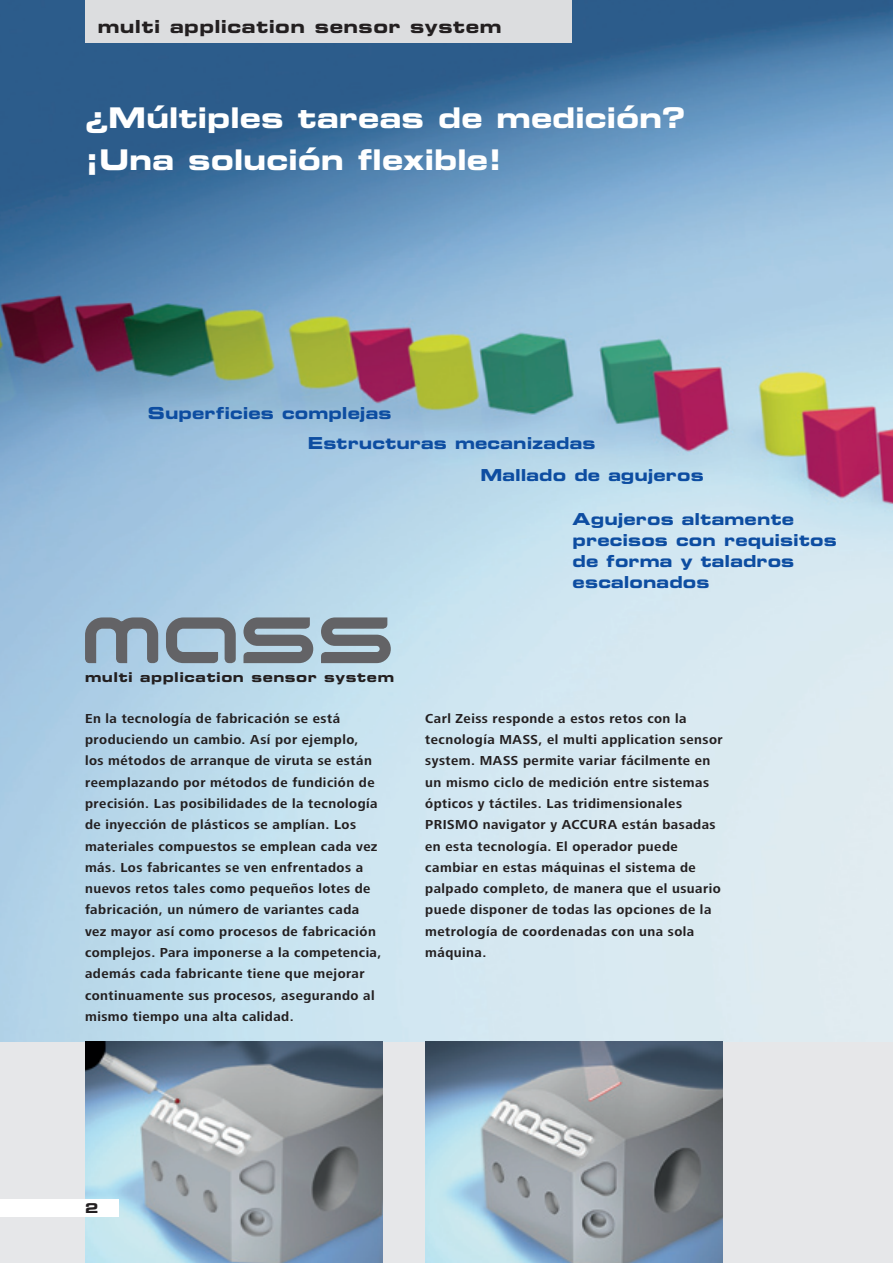
<style>
.page{position:relative;width:893px;height:1263px;background:#fff}
.page>*{position:absolute;margin:0;border:0;box-sizing:border-box;transform-origin:0 0}
.t1{font:28.5px/42px "Eurostile Bold Extended Two";letter-spacing:-.005em;color:#fff}
.t2{font:18px "Eurostile Bold Extended Two";letter-spacing:.025em;color:#231f20}
.t3{font:16.5px/21px "Eurostile Bold Extended Two";letter-spacing:.005em;color:#0d4da1}
.t4{font:13.65px "Eurostile Bold Extended Two";letter-spacing:.035em;color:#231f20}
.t5{font:700 13.5px/21.3px "Frutiger Next LT";letter-spacing:.035em;color:#231f20}
</style>
<div class="page">
<img style="left:0;top:0;width:893px;height:1042px">
<div style="left:0;top:1042px;width:893px;height:221px;background:#e6e7e9"></div>
<svg style="left:85px;top:617px;width:306px;height:46px;background:#84929c"></svg>
<div style="left:85px;top:0;width:487px;height:43px;background:#dcdddf"></div>
<img style="left:85px;top:1042px;width:298px;height:221px">
<img style="left:425px;top:1042px;width:298px;height:221px">
<div style="left:0;top:1199px;width:119px;height:17px;background:#fff"></div>
<h2 class="t2" style="left:98px;top:14px;width:405px">multi application sensor system</h2>
<h1 class="t1" style="left:85px;top:97px;width:602px">¿Múltiples tareas de medición? ¡Una solución flexible!</h1>
<p class="t3" style="left:148px;top:402px;width:245px">Superficies complejas</p>
<p class="t3" style="left:308px;top:432px;width:289px">Estructuras mecanizadas</p>
<p class="t3" style="left:480px;top:464px;width:225px">Mallado de agujeros</p>
<p class="t3" style="left:573px;top:508px;width:266px">Agujeros altamente precisos con requisitos de forma y taladros escalonados</p>
<p class="t4" style="left:85px;top:668px;width:311px">multi application sensor system</p>
<p class="t5" style="left:85px;top:708px;width:298px">En la tecnología de fabricación se está produciendo un cambio. Así por ejemplo,<br>los métodos de arranque de viruta se están reemplazando por métodos de fundición de precisión. Las posibilidades de la tecnología de inyección de plásticos se amplían. Los materiales compuestos se emplean cada vez más. Los fabricantes se ven enfrentados a nuevos retos tales como pequeños lotes de fabricación, un número de variantes cada vez mayor así como procesos de fabricación complejos. Para imponerse a la competencia, además cada fabricante tiene que mejorar continuamente sus procesos, asegurando al mismo tiempo una alta calidad.</p>
<p class="t5" style="left:425px;top:708px;width:299px">Carl Zeiss responde a estos retos con la tecnología MASS, el multi application sensor system. MASS permite variar fácilmente en un mismo ciclo de medición entre sistemas ópticos y táctiles. Las tridimensionales PRISMO navigator y ACCURA están basadas en esta tecnología. El operador puede cambiar en estas máquinas el sistema de palpado completo, de manera que el usuario puede disponer de todas las opciones de la metrología de coordenadas con una sola máquina.</p>
</div>
